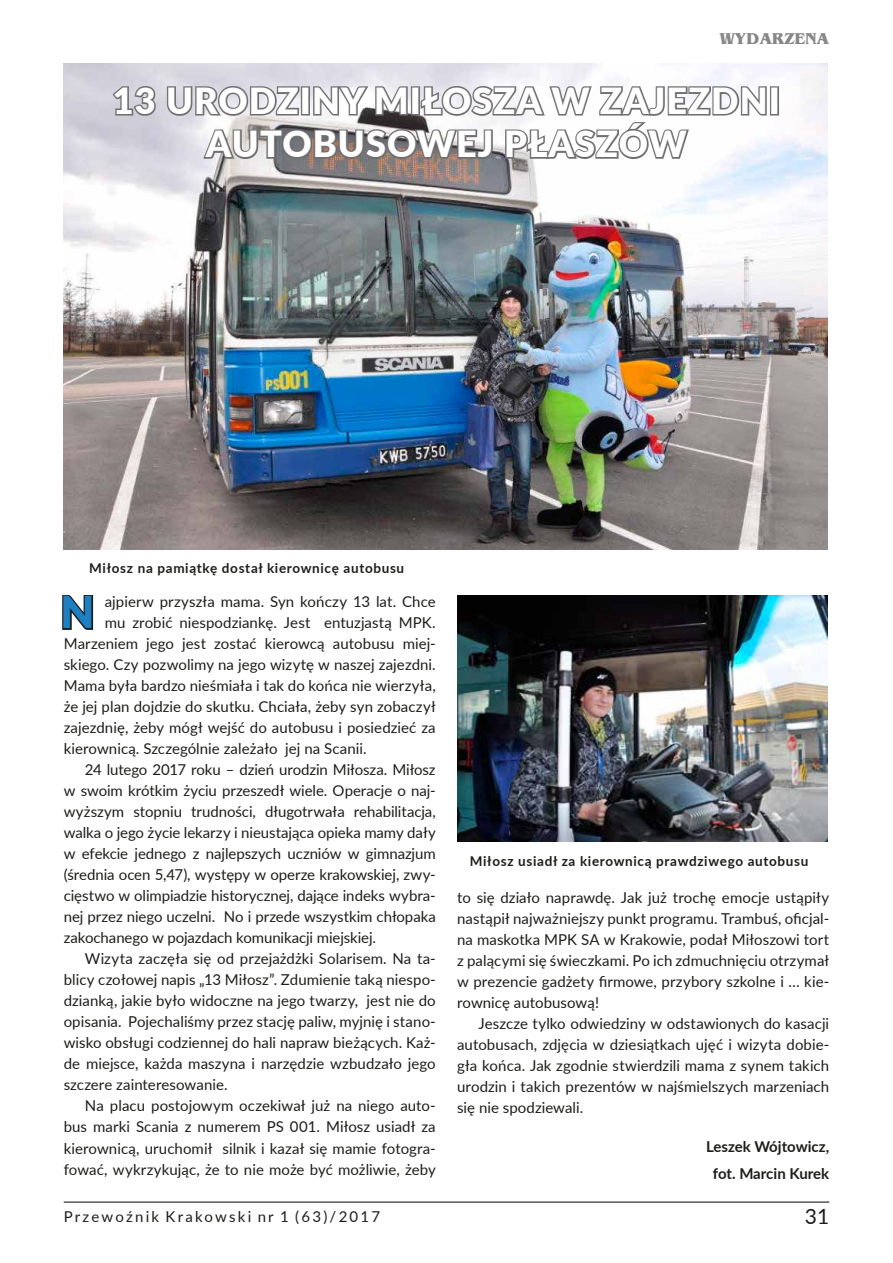
<style>
.page{position:relative;width:893px;height:1263px;background:#fff}
.page>*{position:absolute;margin:0;border:0;box-sizing:border-box;transform-origin:0 0}
.t1{font:900 43.8px "Lato";color:#1e80c2}
.t2{font:900 36px/43.2px "Lato";letter-spacing:.03em;color:#fff;text-align:center}
.t3{font:21px "Lato";color:#1d1d1b}
.t4{font:700 16.5px "Bangkok";color:#878787}
.t5{font:15px/21px "Lato";letter-spacing:.005em;color:#1d1d1b;text-align:justify}
.t6{font:15px "Lato";letter-spacing:.15em;color:#1d1d1b}
.t7{font:700 15px/26.5px "Lato";color:#1d1d1b;text-align:center}
.t8{font:700 13.5px "Lato";letter-spacing:.05em;color:#1d1d1b}
</style>
<div class="page">
<hr style="left:64px;top:1201px;width:765px;height:2px;background:#1d1d1b">
<svg style="left:62px;top:595px;width:32px;height:35px"></svg>
<img style="left:64px;top:64px;width:764px;height:486px">
<svg style="left:111px;top:84px;width:47px;height:34px;background:#aba9b0"></svg>
<div style="left:770px;top:86px;width:9px;height:30px;border:3px solid #706f6f"></div>
<svg style="left:165px;top:63px;width:603px;height:102px"></svg>
<img style="left:457px;top:595px;width:371px;height:247px">
<p class="t4" style="left:719px;top:29px;width:111px">WYDARZENA</p>
<h2 class="t2" style="left:113px;top:78px;width:669px">13 URODZINY MIŁOSZA W ZAJEZDNI<br>AUTOBUSOWEJ PŁASZÓW</h2>
<p class="t8" style="left:89px;top:558px;width:316px">Miłosz na pamiątkę dostał kierownicę autobusu</p>
<h1 class="t1" style="left:61px;top:579px;width:36px">N</h1>
<p class="t5" style="left:105px;top:591px;width:332px">ajpierw przyszła mama. Syn kończy 13 lat. Chce</p>
<p class="t5" style="left:105px;top:612px;width:332px">mu zrobić niespodziankę. Jest entuzjastą MPK.</p>
<p class="t5" style="left:64px;top:633px;width:374px">Marzeniem jego jest zostać kierowcą autobusu miej-</p>
<p class="t5" style="left:64px;top:654px;width:374px">skiego. Czy pozwolimy na jego wizytę w naszej zajezdni.</p>
<p class="t5" style="left:64px;top:675px;width:374px">Mama była bardzo nieśmiała i tak do końca nie wierzyła,</p>
<p class="t5" style="left:64px;top:696px;width:374px">że jej plan dojdzie do skutku. Chciała, żeby syn zobaczył</p>
<p class="t5" style="left:64px;top:717px;width:374px">zajezdnię, żeby mógł wejść do autobusu i posiedzieć za</p>
<p class="t5" style="left:64px;top:738px;width:304px">kierownicą. Szczególnie zależało jej na Scanii.</p>
<p class="t5" style="left:85px;top:759px;width:352px">24 lutego 2017 roku – dzień urodzin Miłosza. Miłosz</p>
<p class="t5" style="left:64px;top:780px;width:374px">w swoim krótkim życiu przeszedł wiele. Operacje o naj-</p>
<p class="t5" style="left:64px;top:801px;width:374px">wyższym stopniu trudności, długotrwała rehabilitacja,</p>
<p class="t5" style="left:64px;top:822px;width:374px">walka o jego życie lekarzy i nieustająca opieka mamy dały</p>
<p class="t5" style="left:64px;top:843px;width:373px">w efekcie jednego z najlepszych uczniów w gimnazjum</p>
<p class="t5" style="left:64px;top:864px;width:374px">(średnia ocen 5,47), występy w operze krakowskiej, zwy-</p>
<p class="t5" style="left:64px;top:885px;width:374px">cięstwo w olimpiadzie historycznej, dające indeks wybra-</p>
<p class="t5" style="left:64px;top:906px;width:374px">nej przez niego uczelni. No i przede wszystkim chłopaka</p>
<p class="t5" style="left:64px;top:927px;width:314px">zakochanego w pojazdach komunikacji miejskiej.</p>
<p class="t5" style="left:85px;top:948px;width:352px">Wizyta zaczęła się od przejażdżki Solarisem. Na ta-</p>
<p class="t5" style="left:64px;top:969px;width:374px">blicy czołowej napis „13 Miłosz”. Zdumienie taką niespo-</p>
<p class="t5" style="left:64px;top:990px;width:374px">dzianką, jakie było widoczne na jego twarzy, jest nie do</p>
<p class="t5" style="left:64px;top:1011px;width:374px">opisania. Pojechaliśmy przez stację paliw, myjnię i stano-</p>
<p class="t5" style="left:64px;top:1032px;width:374px">wisko obsługi codziennej do hali napraw bieżących. Każ-</p>
<p class="t5" style="left:64px;top:1053px;width:374px">de miejsce, każda maszyna i narzędzie wzbudzało jego</p>
<p class="t5" style="left:64px;top:1074px;width:165px">szczere zainteresowanie.</p>
<p class="t5" style="left:85px;top:1095px;width:352px">Na placu postojowym oczekiwał już na niego auto-</p>
<p class="t5" style="left:64px;top:1116px;width:374px">bus marki Scania z numerem PS 001. Miłosz usiadł za</p>
<p class="t5" style="left:64px;top:1137px;width:374px">kierownicą, uruchomił silnik i kazał się mamie fotogra-</p>
<p class="t5" style="left:64px;top:1158px;width:374px">fować, wykrzykując, że to nie może być możliwie, żeby</p>
<p class="t8" style="left:470px;top:851px;width:340px">Miłosz usiadł za kierownicą prawdziwego autobusu</p>
<p class="t5" style="left:457px;top:886px;width:374px">to się działo naprawdę. Jak już trochę emocje ustąpiły nastąpił najważniejszy punkt programu. Trambuś, oficjal&shy;na maskotka MPK SA w Krakowie, podał Miłoszowi tort z palącymi się świeczkami. Po ich zdmuchnięciu otrzymał w prezencie gadżety firmowe, przybory szkolne i … kie&shy;rownicę autobusową!</p>
<p class="t5" style="left:457px;top:1012px;width:374px;text-indent:21px">Jeszcze tylko odwiedziny w odstawionych do kasacji autobusach, zdjęcia w dziesiątkach ujęć i wizyta dobie&shy;gła końca. Jak zgodnie stwierdzili mama z synem takich urodzin i takich prezentów w najśmielszych marzeniach się nie spodziewali.</p>
<p class="t7" style="left:706px;top:1132px;width:125px">Leszek Wójtowicz, fot. Marcin Kurek</p>
<p class="t6" style="left:64px;top:1206px;width:318px">Przewoźnik Krakowski nr 1 (63)/2017</p>
<h3 class="t3" style="left:805px;top:1202px;width:26px">31</h3>
</div>
